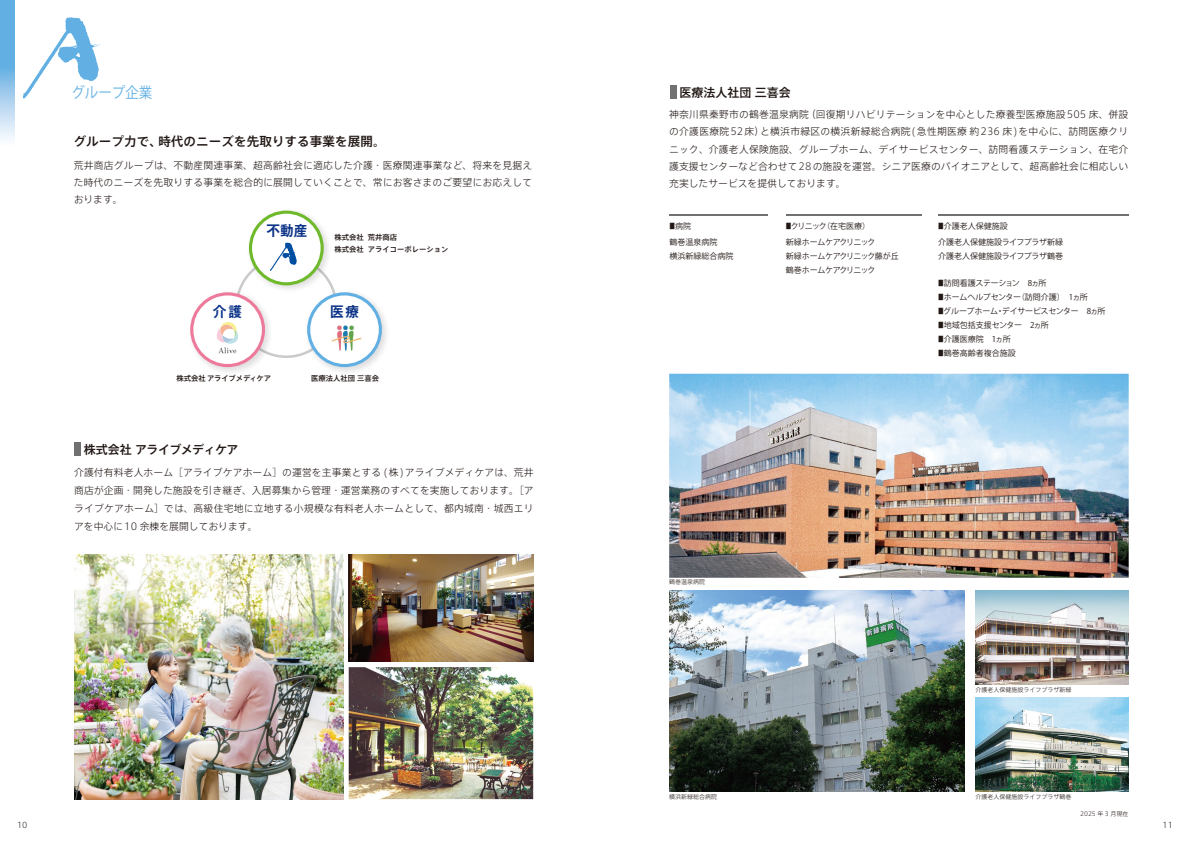
<style>
.page{position:relative;width:1191px;height:842px;background:#fff}
.page>*{position:absolute;margin:0;border:0;box-sizing:border-box;transform-origin:0 0}
.t1{font:15px "Koz Go Pro";color:#62b0e3;scale:.9 1}
.t2{font:14.3px "Gothic MB101 De B";letter-spacing:.075em;color:#0c3388;scale:.95 1}
.t3{font:500 12.5px "Axis Std";letter-spacing:.01em;color:#221815}
.t4{font:500 12px "Axis Std";letter-spacing:-.05em;color:#221815}
.t5{font:500 12px "Axis Std";color:#221815}
.t6{font:300 9.8px/17px "Axis Std";letter-spacing:.02em;color:#221815;text-align:justify}
.t7{font:8px/16.3px "Koz Go Pro";letter-spacing:-.01em;color:#221815;scale:.7 1}
.t8{font:8px/14px "Koz Go Pro";letter-spacing:-.01em;color:#221815}
.t9{font:8px/14px "Koz Go Pro";letter-spacing:-.07em;color:#221815}
.t10{font:8px/16.3px "Koz Go Pro";letter-spacing:-.08em;color:#221815;scale:.7 1}
.t11{font:8px "Koz Go Pro";letter-spacing:-.03em;color:#221815;scale:.7 1}
.t12{font:8px "Koz Go Pro";letter-spacing:-.05em;color:#221815;scale:.7 1}
.t13{font:300 8px "Axis Std";color:#221815}
.t14{font:500 7.3px "Axis Std";color:#221815}
.t15{font:300 6px "Axis Std";color:#221815}
</style>
<div class="page">
<img style="left:975px;top:591px;width:153px;height:94px">
<svg style="left:23px;top:17px;width:78px;height:82px"></svg>
<img style="left:349px;top:667px;width:184px;height:132px">
<svg style="left:0;top:0;width:14px;height:140px"></svg>
<img style="left:669px;top:591px;width:295px;height:201px">
<img style="left:74px;top:555px;width:269px;height:244px">
<img style="left:349px;top:555px;width:184px;height:107px">
<hr style="left:669px;top:215px;width:99px;height:1px;background:#727171">
<hr style="left:786px;top:215px;width:135px;height:1px;background:#727171">
<hr style="left:938px;top:215px;width:190px;height:1px;background:#727171">
<img style="left:249px;top:210px;width:79px;height:33px">
<div style="left:250px;top:212px;width:72px;height:72px;background:#fff;border-radius:50%"></div>
<div style="left:249px;top:211px;width:75px;height:74px;border:3px solid #6fba2c;border-radius:50%"></div>
<img style="left:190px;top:296px;width:70px;height:76px">
<div style="left:192px;top:294px;width:71px;height:72px;background:#fff;border-radius:50%"></div>
<div style="left:190px;top:292px;width:75px;height:75px;border:3px solid #ed7a9b;border-radius:50%"></div>
<img style="left:317px;top:293px;width:69px;height:79px">
<div style="left:309px;top:294px;width:71px;height:72px;background:#fff;border-radius:50%"></div>
<div style="left:307px;top:292px;width:75px;height:75px;border:3px solid #62b0e3;border-radius:50%"></div>
<div style="left:74px;top:442px;width:7px;height:14px;background:#727171"></div>
<div style="left:669px;top:85px;width:7px;height:14px;background:#727171"></div>
<img style="left:975px;top:698px;width:153px;height:94px">
<img style="left:337px;top:325px;width:25px;height:26px">
<img style="left:669px;top:374px;width:459px;height:204px">
<svg style="left:216px;top:243px;width:121px;height:115px"></svg>
<h1 class="t1" style="left:71px;top:83px;width:91px">グループ企業</h1>
<p class="t3" style="left:74px;top:132px;width:313px">グループ力で、時代のニーズを先取りする事業を展開。</p>
<p class="t6" style="left:74px;top:156px;width:460px">荒井商店グループは、不動産関連事業、超高齢社会に適応した介護・医療関連事業など、将来を見据えた時代のニーズを先取りする事業を総合的に展開していくことで、常にお客さまのご要望にお応えしております。</p>
<h2 class="t2" style="left:267px;top:220px;width:44px">不動産</h2>
<p class="t14" style="left:334px;top:232px;width:64px">株式会社 荒井商店</p>
<p class="t14" style="left:334px;top:244px;width:115px">株式会社 アライコーポレーション</p>
<h2 class="t2" style="left:213px;top:302px;width:32px">介護</h2>
<h2 class="t2" style="left:330px;top:302px;width:32px">医療</h2>
<p class="t14" style="left:176px;top:373px;width:96px">株式会社アライブメディケア</p>
<p class="t14" style="left:311px;top:373px;width:77px">医療法人社団三喜会　</p>
<p class="t4" style="left:84px;top:441px;width:156px">株式会社 アライブメディケア</p>
<p class="t6" style="left:74px;top:463px;width:461px;line-height:18px">介護付有料老人ホーム［アライブケアホーム］の運営を主事業とする (株)アライブメディケアは、荒井商店が企画・開発した施設を引き継ぎ、入居募集から管理・運営業務のすべてを実施しております。［アライブケアホーム］では、高級住宅地に立地する小規模な有料老人ホームとして、都内城南・城西エリアを中心に10 余棟を展開しております。</p>
<p class="t5" style="left:679px;top:83px;width:125px">医療法人社団 三喜会　</p>
<p class="t6" style="left:669px;top:106px;width:461px">神奈川県秦野市の鶴巻温泉病院（回復期リハビリテーションを中心とした療養型医療施設505 床、併設の介護医療院52床）と横浜市緑区の横浜新緑総合病院(急性期医療 約236 床)を中心に、訪問医療クリニック、介護老人保険施設、グループホーム、デイサービスセンター、訪問看護ステーション、在宅介護支援センターなど合わせて28の施設を運営。シニア医療のパイオニアとして、超高齢社会に相応しい充実したサービスを提供しております。</p>
<p class="t7" style="left:669px;top:218px;width:32px">■病院</p>
<p class="t10" style="left:786px;top:218px;width:130px">■クリニック（在宅医療）新緑ホームケアクリニック</p>
<p class="t9" style="left:786px;top:249px;width:114px">新緑ホームケアクリニック藤が丘鶴巻ホームケアクリニック</p>
<p class="t8" style="left:669px;top:235px;width:65px">鶴巻温泉病院<br>横浜新緑総合病院</p>
<p class="t7" style="left:938px;top:218px;width:180px">■介護老人保健施設<br>介護老人保健施設ライフプラザ新緑</p>
<p class="t8" style="left:938px;top:249px;width:126px">介護老人保健施設ライフプラザ鶴巻</p>
<p class="t12" style="left:938px;top:278px;width:156px">■訪問看護ステーション　8ヵ所</p>
<p class="t7" style="left:938px;top:289px;width:215px">■ホームヘルプセンター（訪問介護）　1ヵ所</p>
<p class="t11" style="left:938px;top:306px;width:240px">■グループホーム・デイサービスセンター　8ヵ所</p>
<p class="t7" style="left:938px;top:317px;width:160px">■地域包括支援センター　2ヵ所</p>
<p class="t7" style="left:938px;top:331px;width:105px">■介護医療院　1ヵ所</p>
<p class="t7" style="left:938px;top:345px;width:124px">■鶴巻高齢者複合施設　</p>
<p class="t15" style="left:669px;top:578px;width:37px">鶴巻温泉病院</p>
<p class="t15" style="left:669px;top:792px;width:49px">横浜新緑総合病院</p>
<p class="t15" style="left:975px;top:685px;width:97px">介護老人保健施設ライフプラザ新緑</p>
<p class="t15" style="left:975px;top:792px;width:97px">介護老人保健施設ライフプラザ鶴巻</p>
<p class="t15" style="left:1080px;top:809px;width:50px">2025 年 3 月現在</p>
<p class="t13" style="left:17px;top:819px;width:12px">10</p>
<p class="t13" style="left:1162px;top:819px;width:12px">11</p>
</div>
